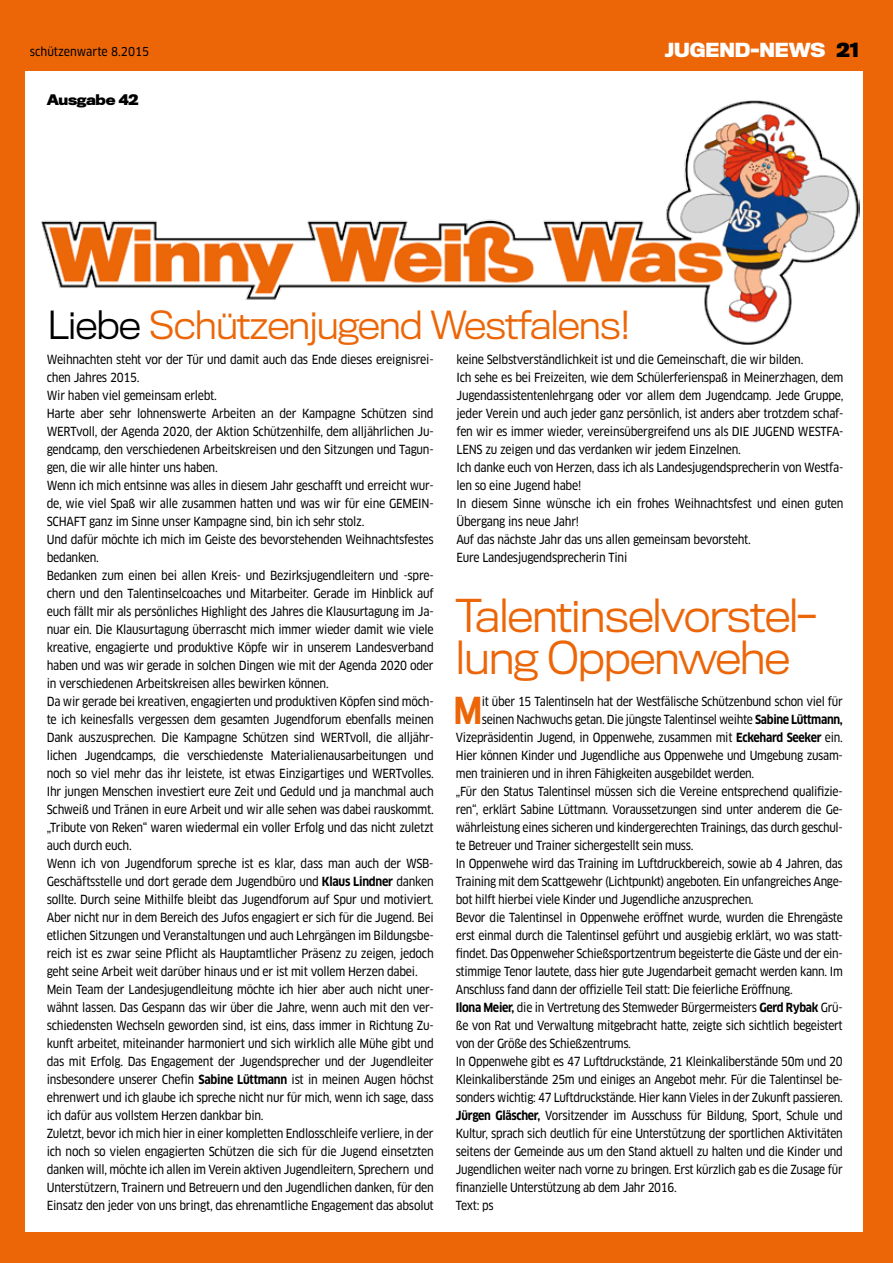
<style>
.page{position:relative;width:893px;height:1263px;background:#ec6608}
.page>*{position:absolute;margin:0;border:0;box-sizing:border-box;transform-origin:0 0}
.t1{font:300 42px/42px "Titling Gothic FB Normal";letter-spacing:-.025em;color:#ec6608}
.t2{font:700 36.3px "Clan Pro Narr";color:#ec6608;scale:.95 1}
.t3{font:300 36px "Titling Gothic FB Normal";letter-spacing:-.025em;color:#ec6608}
.t4{font:700 18px "Titling Gothic FB Normal";color:#fff}
.t5{font:700 13.5px "Titling Gothic FB Normal";letter-spacing:-.025em;color:#000}
.t6{font:12.3px/18px "Clan Pro Narr News";letter-spacing:-.02em;color:#000;scale:.96 1}
.t7{font:12.3px "Clan Pro Narr News";letter-spacing:-.02em;color:#000;scale:.95 1}
.t8{font:12px "Clan Pro Narr News";color:#000}
.s1{color:#000}
.s2{font-family:"Clan Pro Narr";font-weight:700}
</style>
<div class="page">
<div style="left:26px;top:71px;width:837px;height:1161px;background:#fff"></div>
<img style="left:41px;top:100px;width:818px;height:245px">
<p class="t8" style="left:30px;top:45px;width:121px">schützenwarte 8.2015</p>
<h3 class="t4" style="left:665px;top:39px;width:196px">JUGEND-NEWS <span class="s1">21</span></h3>
<p class="t5" style="left:47px;top:91px;width:93px">Ausgabe 42</p>
<h3 class="t3" style="left:48px;top:304px;width:584px"><span class="s1">Liebe</span> Schützenjugend Westfalens!</h3>
<p class="t6" style="left:456px;top:351px;width:405px">keine Selbstverständlichkeit ist und die Gemeinschaft, die wir bilden.<br>Ich sehe es bei Freizeiten, wie dem Schülerferienspaß in Meinerzhagen, dem Jugendassistentenlehrgang oder vor allem dem Jugendcamp. Jede Gruppe, jeder Verein und auch jeder ganz persönlich, ist anders aber trotzdem schaf&shy;fen wir es immer wieder, vereinsübergreifend uns als DIE JUGEND WESTFA-LENS zu zeigen und das verdanken wir jedem Einzelnen.<br>Ich danke euch von Herzen, dass ich als Landesjugendsprecherin von Westfa&shy;len so eine Jugend habe!<br>In diesem Sinne wünsche ich ein frohes Weihnachtsfest und einen guten Übergang ins neue Jahr!<br>Auf das nächste Jahr das uns allen gemeinsam bevorsteht.<br>Eure Landesjugendsprecherin Tini</p>
<h1 class="t1" style="left:456px;top:596px;width:362px">Talentinselvorstel&shy;lung Oppenwehe</h1>
<p class="t6" style="left:47px;top:351px;width:405px">Weihnachten steht vor der Tür und damit auch das Ende dieses ereignisrei&shy;chen Jahres 2015.<br>Wir haben viel gemeinsam erlebt.<br>Harte aber sehr lohnenswerte Arbeiten an der Kampagne Schützen sind WERTvoll, der Agenda 2020, der Aktion Schützenhilfe, dem alljährlichen Ju&shy;gendcamp, den verschiedenen Arbeitskreisen und den Sitzungen und Tagun&shy;gen, die wir alle hinter uns haben.<br>Wenn ich mich entsinne was alles in diesem Jahr geschafft und erreicht wur&shy;de, wie viel Spaß wir alle zusammen hatten und was wir für eine GEMEIN-SCHAFT ganz im Sinne unser Kampagne sind, bin ich sehr stolz.<br>Und dafür möchte ich mich im Geiste des bevorstehenden Weihnachtsfestes bedanken.<br>Bedanken zum einen bei allen Kreis- und Bezirksjugendleitern und -spre&shy;chern und den Talentinselcoaches und Mitarbeiter. Gerade im Hinblick auf euch fällt mir als persönliches Highlight des Jahres die Klausurtagung im Ja&shy;nuar ein. Die Klausurtagung überrascht mich immer wieder damit wie viele kreative, engagierte und produktive Köpfe wir in unserem Landesverband haben und was wir gerade in solchen Dingen wie mit der Agenda 2020 oder in verschiedenen Arbeitskreisen alles bewirken können.<br>Da wir gerade bei kreativen, engagierten und produktiven Köpfen sind möch&shy;te ich keinesfalls vergessen dem gesamten Jugendforum ebenfalls meinen Dank auszusprechen. Die Kampagne Schützen sind WERTvoll, die alljähr&shy;lichen Jugendcamps, die verschiedenste Materialienausarbeitungen und noch so viel mehr das ihr leistete, ist etwas Einzigartiges und WERTvolles.<br>Ihr jungen Menschen investiert eure Zeit und Geduld und ja manchmal auch Schweiß und Tränen in eure Arbeit und wir alle sehen was dabei rauskommt. „Tribute von Reken“ waren wiedermal ein voller Erfolg und das nicht zuletzt auch durch euch.<br>Wenn ich von Jugendforum spreche ist es klar, dass man auch der WSB-Geschäftsstelle und dort gerade dem Jugendbüro und <span class="s2">Klaus Lindner</span> danken sollte. Durch seine Mithilfe bleibt das Jugendforum auf Spur und motiviert.<br>Aber nicht nur in dem Bereich des Jufos engagiert er sich für die Jugend. Bei etlichen Sitzungen und Veranstaltungen und auch Lehrgängen im Bildungsbe&shy;reich ist es zwar seine Pflicht als Hauptamtlicher Präsenz zu zeigen, jedoch geht seine Arbeit weit darüber hinaus und er ist mit vollem Herzen dabei.<br>Mein Team der Landesjugendleitung möchte ich hier aber auch nicht uner&shy;wähnt lassen. Das Gespann das wir über die Jahre, wenn auch mit den ver&shy;schiedensten Wechseln geworden sind, ist eins, dass immer in Richtung Zu&shy;kunft arbeitet, miteinander harmoniert und sich wirklich alle Mühe gibt und das mit Erfolg. Das Engagement der Jugendsprecher und der Jugendleiter insbesondere unserer Chefin <span class="s2">Sabine Lüttmann</span> ist in meinen Augen höchst ehrenwert und ich glaube ich spreche nicht nur für mich, wenn ich sage, dass ich dafür aus vollstem Herzen dankbar bin.<br>Zuletzt, bevor ich mich hier in einer kompletten Endlosschleife verliere, in der ich noch so vielen engagierten Schützen die sich für die Jugend einsetzten danken will, möchte ich allen im Verein aktiven Jugendleitern, Sprechern und Unterstützern, Trainern und Betreuern und den Jugendlichen danken, für den Einsatz den jeder von uns bringt, das ehrenamtliche Engagement das absolut</p>
<h2 class="t2" style="left:454px;top:690px;width:32px">M</h2>
<p class="t7" style="left:482px;top:694px;width:382px">it über 15 Talentinseln hat der Westfälische Schützenbund schon viel für</p>
<p class="t7" style="left:482px;top:712px;width:382px">seinen Nachwuchs getan. Die jüngste Talentinsel weihte <span class="s2">Sabine Lüttmann,</span></p>
<p class="t7" style="left:456px;top:730px;width:409px">Vizepräsidentin Jugend, in Oppenwehe, zusammen mit <span class="s2">Eckehard Seeker</span> ein.</p>
<p class="t7" style="left:456px;top:748px;width:409px">Hier können Kinder und Jugendliche aus Oppenwehe und Umgebung zusam-</p>
<p class="t7" style="left:456px;top:766px;width:316px">men trainieren und in ihren Fähigkeiten ausgebildet werden.</p>
<p class="t7" style="left:456px;top:784px;width:409px">„Für den Status Talentinsel müssen sich die Vereine entsprechend qualifizie-</p>
<p class="t7" style="left:456px;top:802px;width:409px">ren“, erklärt Sabine Lüttmann. Voraussetzungen sind unter anderem die Ge-</p>
<p class="t7" style="left:456px;top:820px;width:409px">währleistung eines sicheren und kindergerechten Trainings, das durch geschul-</p>
<p class="t7" style="left:456px;top:838px;width:252px">te Betreuer und Trainer sichergestellt sein muss.</p>
<p class="t7" style="left:456px;top:856px;width:409px">In Oppenwehe wird das Training im Luftdruckbereich, sowie ab 4 Jahren, das</p>
<p class="t7" style="left:456px;top:874px;width:409px">Training mit dem Scattgewehr (Lichtpunkt) angeboten. Ein unfangreiches Ange-</p>
<p class="t7" style="left:456px;top:892px;width:315px">bot hilft hierbei viele Kinder und Jugendliche anzusprechen.</p>
<p class="t7" style="left:456px;top:910px;width:409px">Bevor die Talentinsel in Oppenwehe eröffnet wurde, wurden die Ehrengäste</p>
<p class="t7" style="left:456px;top:928px;width:409px">erst einmal durch die Talentinsel geführt und ausgiebig erklärt, wo was statt-</p>
<p class="t7" style="left:456px;top:946px;width:409px">findet. Das Oppenweher Schießsportzentrum begeisterte die Gäste und der ein-</p>
<p class="t7" style="left:456px;top:964px;width:409px">stimmige Tenor lautete, dass hier gute Jugendarbeit gemacht werden kann. Im</p>
<p class="t7" style="left:456px;top:982px;width:356px">Anschluss fand dann der offizielle Teil statt: Die feierliche Eröffnung.</p>
<p class="t7" style="left:456px;top:1000px;width:409px"><span class="s2">Ilona Meier,</span> die in Vertretung des Stemweder Bürgermeisters <span class="s2">Gerd Rybak</span> Grü-</p>
<p class="t7" style="left:456px;top:1018px;width:409px">ße von Rat und Verwaltung mitgebracht hatte, zeigte sich sichtlich begeistert</p>
<p class="t7" style="left:456px;top:1036px;width:186px">von der Größe des Schießzentrums.</p>
<p class="t7" style="left:456px;top:1054px;width:409px">In Oppenwehe gibt es 47 Luftdruckstände, 21 Kleinkaliberstände 50m und 20</p>
<p class="t7" style="left:456px;top:1072px;width:409px">Kleinkaliberstände 25m und einiges an Angebot mehr. Für die Talentinsel be-</p>
<p class="t7" style="left:456px;top:1090px;width:409px">sonders wichtig: 47 Luftdruckstände. Hier kann Vieles in der Zukunft passieren.</p>
<p class="t7" style="left:456px;top:1108px;width:409px"><span class="s2">Jürgen Gläscher,</span> Vorsitzender im Ausschuss für Bildung, Sport, Schule und</p>
<p class="t7" style="left:456px;top:1126px;width:409px">Kultur, sprach sich deutlich für eine Unterstützung der sportlichen Aktivitäten</p>
<p class="t7" style="left:456px;top:1144px;width:409px">seitens der Gemeinde aus um den Stand aktuell zu halten und die Kinder und</p>
<p class="t7" style="left:456px;top:1162px;width:409px">Jugendlichen weiter nach vorne zu bringen. Erst kürzlich gab es die Zusage für</p>
<p class="t7" style="left:456px;top:1180px;width:234px">finanzielle Unterstützung ab dem Jahr 2016.</p>
<p class="t7" style="left:456px;top:1198px;width:41px">Text: ps</p>
</div>
